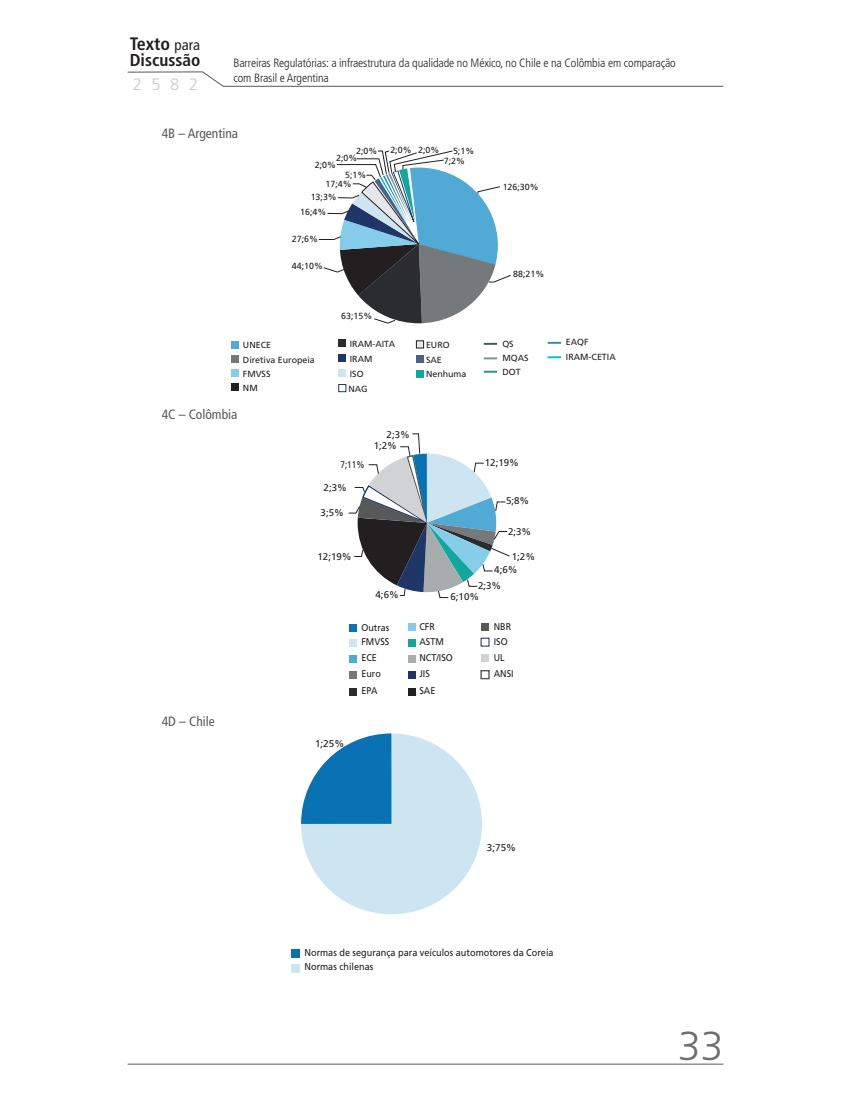
<style>
.page{position:relative;width:851px;height:1106px;background:#fff}
.page>*{position:absolute;margin:0;border:0;box-sizing:border-box;transform-origin:0 0}
.t1{font:300 40.5px "Frutiger LT Pro";color:#6c6d70}
.t2{font:700 condensed 18px "Frutiger LT Pro";color:#231f20}
.t3{font:700 condensed 17.25px "Frutiger LT Pro";color:#231f20}
.t4{font:300 16.5px "Frutiger LT Pro";color:#c9cacc}
.t5{font:condensed 13.5px "Frutiger LT Pro";color:#57585a}
.t6{font:300 condensed 12px/14.4px "Frutiger LT Pro";letter-spacing:-.01em;color:#231f20}
.t7{font:9.9px/14.5px "Frutiger LT Pro";color:#231f20;scale:.92 1}
.t8{font:9.9px "Frutiger LT Pro";color:#231f20}
.t9{font:9.75px "Frutiger LT Pro";color:#231f20}
.t10{font:9.75px/16px "Frutiger LT Pro";color:#231f20;scale:.92 1}
.t11{font:9.75px "Frutiger LT Pro";color:#231f20;scale:.84 1}
.t12{font:8.85px/14.1px "Frutiger LT Pro";color:#231f20}
.s1{font-weight:400;font-size:15px}
</style>
<div class="page">
<svg style="left:127px;top:71px;width:597px;height:16px"></svg>
<hr style="left:128px;top:1063px;width:595px;height:1px;background:#57585a">
<div style="left:339px;top:369px;width:7px;height:7px;background:#cce5f0"></div>
<div style="left:231px;top:341px;width:7px;height:7px;background:#51a9d5"></div>
<div style="left:231px;top:355px;width:7px;height:7px;background:#75797b"></div>
<div style="left:339px;top:339px;width:7px;height:7px;background:#292d2f"></div>
<div style="left:416px;top:341px;width:7px;height:7px;background:#e6e7e9"></div>
<div style="left:416px;top:340px;width:8px;height:8px;border:1px solid #231f20"></div>
<div style="left:231px;top:369px;width:7px;height:7px;background:#86cdeb"></div>
<div style="left:339px;top:354px;width:7px;height:7px;background:#1f3768"></div>
<div style="left:231px;top:383px;width:7px;height:7px;background:#231f20"></div>
<div style="left:416px;top:355px;width:7px;height:7px;background:#486289"></div>
<svg style="left:483px;top:357px;width:14px;height:2px"></svg>
<svg style="left:483px;top:343px;width:14px;height:2px"></svg>
<svg style="left:483px;top:371px;width:14px;height:2px"></svg>
<svg style="left:547px;top:342px;width:14px;height:2px"></svg>
<svg style="left:547px;top:356px;width:14px;height:2px"></svg>
<svg style="left:318px;top:151px;width:193px;height:175px"></svg>
<div style="left:416px;top:370px;width:7px;height:7px;background:#12a79d"></div>
<div style="left:338px;top:384px;width:8px;height:8px;border:1px solid #1f3768"></div>
<div style="left:408px;top:639px;width:8px;height:8px;background:#12a79d"></div>
<div style="left:349px;top:624px;width:8px;height:7px;background:#0972b5"></div>
<div style="left:349px;top:639px;width:8px;height:8px;background:#cce5f0"></div>
<div style="left:349px;top:655px;width:8px;height:8px;background:#51a9d5"></div>
<div style="left:408px;top:688px;width:8px;height:8px;background:#231f20"></div>
<div style="left:349px;top:688px;width:8px;height:8px;background:#292d2f"></div>
<div style="left:408px;top:623px;width:8px;height:8px;background:#86cdeb"></div>
<div style="left:408px;top:655px;width:8px;height:8px;background:#a8acac"></div>
<div style="left:408px;top:671px;width:8px;height:8px;background:#1f3768"></div>
<div style="left:481px;top:654px;width:8px;height:8px;background:#d1d2d4"></div>
<div style="left:480px;top:670px;width:9px;height:9px;border:1px solid #57585a"></div>
<div style="left:349px;top:670px;width:8px;height:8px;background:#75797b"></div>
<div style="left:481px;top:623px;width:8px;height:8px;background:#57585a"></div>
<div style="left:480px;top:637px;width:9px;height:9px;border:1px solid #1f3768"></div>
<svg style="left:348px;top:433px;width:162px;height:165px"></svg>
<div style="left:292px;top:949px;width:8px;height:8px;background:#0972b5"></div>
<div style="left:291px;top:964px;width:9px;height:8px;background:#cce5f0"></div>
<svg style="left:301px;top:733px;width:181px;height:181px"></svg>
<h2 class="t2" style="left:130px;top:33px;width:72px">Texto <span class="s1">para</span></h2>
<h3 class="t3" style="left:130px;top:50px;width:72px">Discussão</h3>
<h3 class="t4" style="left:133px;top:75px;width:67px">2582</h3>
<h3 class="t6" style="left:233px;top:56px;width:443px">Barreiras Regulatórias: a infraestrutura da qualidade no México, no Chile e na Colômbia em comparação com Brasil e Argentina</h3>
<h3 class="t5" style="left:162px;top:125px;width:78px">4B – Argentina</h3>
<p class="t12" style="left:356px;top:144px;width:23px">2;0%</p>
<p class="t12" style="left:390px;top:143px;width:51px">2;0% 2;0%</p>
<p class="t12" style="left:444px;top:146px;width:32px;line-height:9.9px;text-indent:9px">5;1%<br>7;2%</p>
<p class="t12" style="left:336px;top:151px;width:23px">2;0%</p>
<p class="t12" style="left:315px;top:158px;width:23px">2;0%</p>
<p class="t12" style="left:345px;top:168px;width:23px">5;1%</p>
<p class="t12" style="left:325px;top:177px;width:28px">17;4%</p>
<p class="t12" style="left:502px;top:180px;width:37px">126;30%</p>
<p class="t12" style="left:310px;top:190px;width:28px">13;3%</p>
<p class="t12" style="left:300px;top:205px;width:28px">16;4%</p>
<p class="t12" style="left:292px;top:232px;width:28px">27;6%</p>
<p class="t12" style="left:292px;top:258px;width:33px">44;10%</p>
<p class="t12" style="left:341px;top:309px;width:33px">63;15%</p>
<p class="t12" style="left:513px;top:266px;width:33px">88;21%</p>
<p class="t12" style="left:243px;top:338px;width:73px">UNECE<br>Diretiva Europeia</p>
<p class="t12" style="left:350px;top:336px;width:47px">IRAM-AITA</p>
<p class="t12" style="left:243px;top:380px;width:16px">NM</p>
<p class="t12" style="left:350px;top:351px;width:24px;line-height:15px">IRAM<br>ISO</p>
<p class="t12" style="left:243px;top:366px;width:29px">FMVSS</p>
<p class="t12" style="left:348px;top:381px;width:21px">NAG</p>
<h3 class="t5" style="left:162px;top:406px;width:77px">4C – Colômbia</h3>
<p class="t11" style="left:340px;top:458px;width:30px">7;11%</p>
<p class="t9" style="left:323px;top:481px;width:25px">2;3%</p>
<p class="t9" style="left:320px;top:507px;width:25px">3;5%</p>
<p class="t9" style="left:317px;top:550px;width:36px">12;19%</p>
<p class="t9" style="left:386px;top:428px;width:25px">2;3%</p>
<p class="t9" style="left:373px;top:440px;width:25px">1;2%</p>
<p class="t12" style="left:502px;top:336px;width:13px">QS</p>
<p class="t12" style="left:566px;top:335px;width:51px;line-height:14.5px">EAQF<br>IRAM-CETIA</p>
<p class="t12" style="left:426px;top:338px;width:25px">EURO</p>
<p class="t12" style="left:426px;top:353px;width:17px">SAE</p>
<p class="t12" style="left:502px;top:351px;width:28px">MQAS</p>
<p class="t12" style="left:426px;top:367px;width:42px">Nenhuma</p>
<p class="t12" style="left:502px;top:365px;width:20px">DOT</p>
<p class="t9" style="left:485px;top:457px;width:36px">12;19%</p>
<p class="t9" style="left:506px;top:495px;width:25px">5;8%</p>
<p class="t9" style="left:508px;top:525px;width:25px">2;3%</p>
<p class="t9" style="left:511px;top:551px;width:25px">1;2%</p>
<p class="t9" style="left:494px;top:564px;width:25px">4;6%</p>
<p class="t9" style="left:478px;top:580px;width:25px">2;3%</p>
<p class="t9" style="left:375px;top:589px;width:25px">4;6%</p>
<p class="t9" style="left:450px;top:591px;width:30px">6;10%</p>
<h3 class="t5" style="left:162px;top:713px;width:55px">4D – Chile</h3>
<p class="t8" style="left:315px;top:737px;width:31px">1;25%</p>
<p class="t10" style="left:361px;top:620px;width:32px">Outras</p>
<p class="t10" style="left:361px;top:650px;width:23px">ECE<br>Euro<br>EPA</p>
<p class="t10" style="left:361px;top:634px;width:32px">FMVSS</p>
<p class="t10" style="left:419px;top:619px;width:18px">CFR</p>
<p class="t10" style="left:419px;top:665px;width:19px;line-height:16.5px">JIS<br>SAE</p>
<p class="t10" style="left:419px;top:634px;width:38px">ASTM<br>NCT/ISO</p>
<p class="t10" style="left:493px;top:619px;width:23px;line-height:15.6px">NBR<br>ISO<br>UL<br>ANSI</p>
<p class="t8" style="left:487px;top:841px;width:31px">3;75%</p>
<p class="t7" style="left:304px;top:945px;width:272px">Normas de segurança para veículos automotores da Coreia<br>Normas chilenas</p>
<h1 class="t1" style="left:678px;top:1022px;width:47px">33</h1>
</div>
